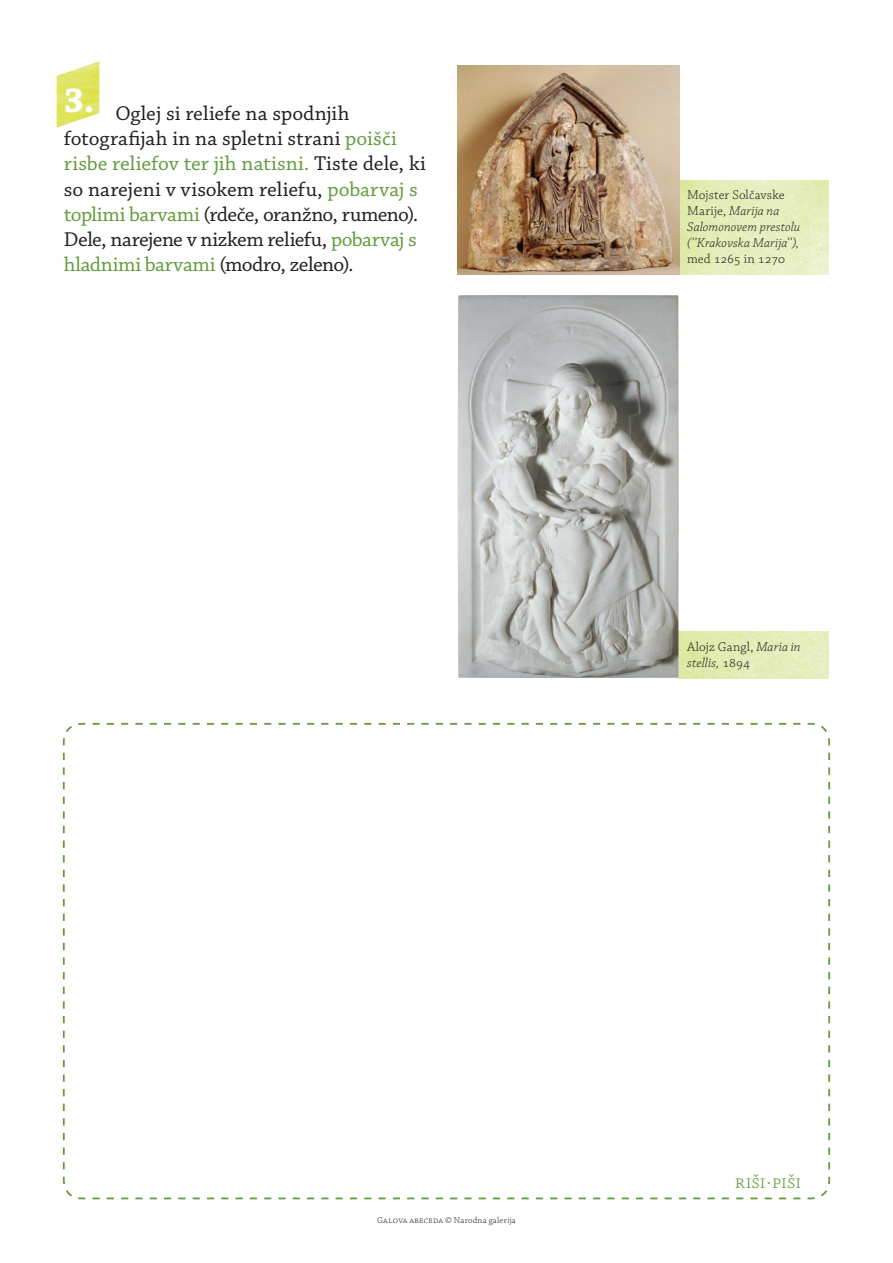
<style>
.page{position:relative;width:893px;height:1263px;background:#fff}
.page>*{position:absolute;margin:0;border:0;box-sizing:border-box;transform-origin:0 0}
.t1{font:700 36px "Chaparral Pro";color:#fff}
.t2{font:21px/25.2px "Chaparral Pro Capt";letter-spacing:-.01em;color:#231f20}
.t3{font:19.2px "Chaparral Pro Light Capt";letter-spacing:-.005em;color:#639c3d}
.t4{font:italic 300 13.5px/16.2px "Chaparral Pro";letter-spacing:.005em;color:#231f20}
.t5{font:300 13.5px/16.2px "Chaparral Pro";letter-spacing:.005em;color:#231f20}
.t6{font:300 9px "Chaparral Pro";letter-spacing:.025em;color:#231f20}
.s1{color:#639c3d}
.s2{font-style:normal}
.s3{font-style:italic}
</style>
<div class="page">
<img style="left:57px;top:61px;width:42px;height:67px">
<img style="left:679px;top:631px;width:150px;height:47px">
<img style="left:458px;top:295px;width:221px;height:383px">
<svg style="left:62px;top:722px;width:769px;height:478px"></svg>
<img style="left:679px;top:180px;width:150px;height:94px">
<img style="left:458px;top:65px;width:221px;height:209px">
<h1 class="t1" style="left:64px;top:80px;width:32px">3.</h1>
<p class="t2" style="left:64px;top:127px;width:364px">fotografijah in na spletni strani <span class="s1">poišči risbe reliefov ter jih natisni.</span> Tiste dele, ki so narejeni v visokem reliefu, <span class="s1">pobarvaj s toplimi barvami</span> (rdeče, oranžno, rumeno .( Dele, narejene v nizkem reliefu, <span class="s1">pobarvaj s hladnimi barvami</span> (modro, zeleno .(</p>
<p class="t2" style="left:115px;top:102px;width:236px">Oglej si reliefe na spodnjih</p>
<p class="t4" style="left:687px;top:187px;width:115px"><span class="s2">Mojster Solčavske<br>Marije,</span> Marija na<br>Salomonovem prestolu (''Krakovska Marija ,(''</p>
<p class="t5" style="left:687px;top:252px;width:99px">med 1265 in 1270</p>
<p class="t5" style="left:687px;top:639px;width:115px">Alojz Gangl, <span class="s3">Maria in stellis,</span> 1894</p>
<p class="t6" style="left:377px;top:1215px;width:140px">Galova abeceda © Narodna galerija</p>
<p class="t3" style="left:735px;top:1171px;width:68px">riši·piši</p>
</div>
